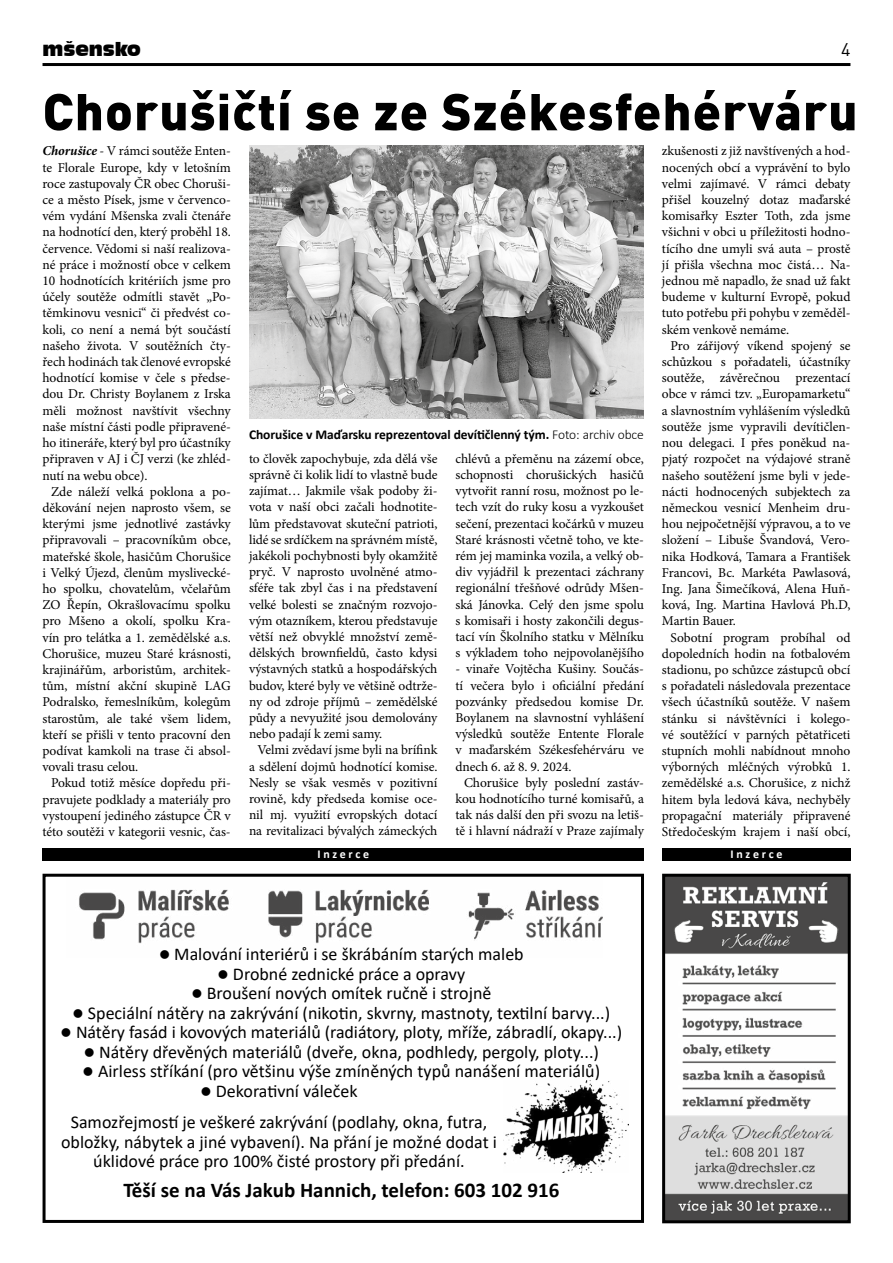
<style>
.page{position:relative;width:893px;height:1263px;background:#fff}
.page>*{position:absolute;margin:0;border:0;box-sizing:border-box;transform-origin:0 0}
.t1{font:900 51px "Unient DINCE";letter-spacing:.02em;color:#000}
.t2{font:700 21px "Calibri";color:#000}
.t3{font:18px/31.5px "Calibri";color:#000;text-align:center}
.t4{font:18px "Incised 901 BT Compact";color:#000}
.t5{font:18px "Unient DINCE";color:#000}
.t6{font:13.5px/16.2px "Minion Pro";letter-spacing:-.005em;color:#000;text-align:justify}
.t7{font:700 13.5px "Calibri";letter-spacing:-.005em;color:#000}
.t8{font:700 12px "Calibri";color:#fff}
.s1{font-weight:700;font-style:italic}
.s2{font-weight:300}
</style>
<div class="page">
<hr style="left:43px;top:63px;width:807px;height:3px;background:#000">
<div style="left:43px;top:874px;width:601px;height:349px;border:3px solid #000"></div>
<div style="left:43px;top:849px;width:601px;height:12px;background:#000"></div>
<img style="left:504px;top:1080px;width:124px;height:93px">
<img style="left:67px;top:876px;width:535px;height:68px">
<div style="left:662px;top:849px;width:189px;height:12px;background:#000"></div>
<img style="left:666px;top:878px;width:181px;height:341px">
<div style="left:662px;top:874px;width:189px;height:349px;border:3px solid #000"></div>
<img style="left:249px;top:146px;width:395px;height:273px">
<h3 class="t4" style="left:43px;top:38px;width:100px">mšensko</h3>
<h3 class="t5" style="left:841px;top:39px;width:11px">4</h3>
<h1 class="t1" style="left:43px;top:77px;width:816px">Chorušičtí se ze Székesfehérváru</h1>
<p class="t6" style="left:43px;top:143px;width:190px"><span class="s1">Chorušice</span> - V rámci soutěže Enten&shy;te Florale Europe, kdy v letošním roce zastupovaly ČR obec Choruši&shy;ce a město Písek, jsme v červenco&shy;vém vydání Mšenska zvali čtenáře na hodnotící den, který proběhl 18. července. Vědomi si naší realizova&shy;né práce i možností obce v celkem 10 hodnotících kritériích jsme pro účely soutěže odmítli stavět „Po&shy;těmkinovu vesnici“ či předvést co&shy;koli, co není a nemá být součástí našeho života. V soutěžních čty&shy;řech hodinách tak členové evropské hodnotící komise v čele s předse&shy;dou Dr. Christy Boylanem z Irska měli možnost navštívit všechny naše místní části podle připravené&shy;ho itineráře, který byl pro účastníky připraven v AJ i ČJ verzi (ke zhléd&shy;nutí na webu obce).</p>
<p class="t6" style="left:43px;top:483px;width:190px;text-indent:9px">Zde náleží velká poklona a po&shy;děkování nejen naprosto všem, se kterými jsme jednotlivé zastávky připravovali – pracovníkům obce, mateřské škole, hasičům Chorušice i Velký Újezd, členům myslivecké&shy;ho spolku, chovatelům, včelařům ZO Řepín, Okrašlovacímu spolku pro Mšeno a okolí, spolku Kra&shy;vín pro telátka a 1. zemědělské a.s.<br>Chorušice, muzeu Staré krásnosti, krajinářům, arboristům, architek&shy;tům, místní akční skupině LAG Podralsko, řemeslníkům, kolegům starostům, ale také všem lidem, kteří se přišli v tento pracovní den podívat kamkoli na trase či absol&shy;vovali trasu celou.</p>
<p class="t6" style="left:43px;top:775px;width:190px;text-indent:9px">Pokud totiž měsíce dopředu při&shy;pravujete podklady a materiály pro vystoupení jediného zástupce ČR v této soutěži v kategorii vesnic, čas-</p>
<p class="t7" style="left:249px;top:425px;width:396px">Chorušice v Maďarsku reprezentoval devítičlenný tým. <span class="s2">Foto: archiv obce</span></p>
<p class="t6" style="left:455px;top:450px;width:190px">chlévů a přeměnu na zázemí obce, schopnosti chorušických hasičů vytvořit ranní rosu, možnost po le&shy;tech vzít do ruky kosu a vyzkoušet sečení, prezentaci kočárků v muzeu Staré krásnosti včetně toho, ve kte&shy;rém jej maminka vozila, a velký ob&shy;div vyjádřil k prezentaci záchrany regionální třešňové odrůdy Mšen&shy;ská Jánovka. Celý den jsme spolu s komisaři i hosty zakončili degus&shy;tací vín Školního statku v Mělníku s výkladem toho nejpovolanějšího</p>
<p class="t6" style="left:455px;top:661px;width:190px">- vinaře Vojtěcha Kušiny. Součás&shy;tí večera bylo i oficiální předání pozvánky předsedou komise Dr.<br>Boylanem na slavnostní vyhlášení výsledků soutěže Entente Florale v maďarském Székesfehérváru ve dnech 6. až 8. 9. 2024.</p>
<p class="t6" style="left:455px;top:774px;width:190px;text-indent:9px">Chorušice byly poslední zastáv&shy;kou hodnotícího turné komisařů, a tak nás další den při svozu na letiš&shy;tě i hlavní nádraží v Praze zajímaly</p>
<p class="t6" style="left:249px;top:450px;width:190px">to člověk zapochybuje, zda dělá vše správně či kolik lidí to vlastně bude zajímat… Jakmile však podoby ži&shy;vota v naší obci začali hodnotite&shy;lům představovat skuteční patrioti, lidé se srdíčkem na správném místě, jakékoli pochybnosti byly okamžitě pryč. V naprosto uvolněné atmo&shy;sféře tak zbyl čas i na představení velké bolesti se značným rozvojo&shy;vým otazníkem, kterou představuje větší než obvyklé množství země&shy;dělských brownfieldů, často kdysi výstavných statků a hospodářských budov, které byly ve většině odtrže&shy;ny od zdroje příjmů – zemědělské půdy a nevyužité jsou demolovány nebo padají k zemi samy.</p>
<p class="t6" style="left:249px;top:742px;width:190px;text-indent:9px">Velmi zvědaví jsme byli na brífink a sdělení dojmů hodnotící komise.<br>Nesly se však vesměs v pozitivní rovině, kdy předseda komise oce&shy;nil mj. využití evropských dotací na revitalizaci bývalých zámeckých</p>
<p class="t8" style="left:317px;top:845px;width:53px">I n z e r c e</p>
<p class="t6" style="left:662px;top:143px;width:190px">zkušenosti z již navštívených a hod&shy;nocených obcí a vyprávění to bylo velmi zajímavé. V rámci debaty přišel kouzelný dotaz maďarské komisařky Eszter Toth, zda jsme všichni v obci u příležitosti hodno&shy;tícího dne umyli svá auta – prostě jí přišla všechna moc čistá… Na&shy;jednou mě napadlo, že snad už fakt budeme v kulturní Evropě, pokud tuto potřebu při pohybu v zeměděl&shy;ském venkově nemáme.</p>
<p class="t6" style="left:662px;top:337px;width:190px;text-indent:9px">Pro zářijový víkend spojený se schůzkou s pořadateli, účastníky soutěže, závěrečnou prezentací obce v rámci tzv. „Europamarketu“ a slavnostním vyhlášením výsledků soutěže jsme vypravili devítičlen&shy;nou delegaci. I přes poněkud na&shy;pjatý rozpočet na výdajové straně našeho soutěžení jsme byli v jede&shy;nácti hodnocených subjektech za německou vesnicí Menheim dru&shy;hou nejpočetnější výpravou, a to ve složení – Libuše Švandová, Vero&shy;nika Hodková, Tamara a František Francovi, Bc. Markéta Pawlasová, Ing. Jana Šimečíková, Alena Huň&shy;ková, Ing. Martina Havlová Ph.D, Martin Bauer.</p>
<p class="t6" style="left:662px;top:629px;width:190px;text-indent:9px">Sobotní program probíhal od dopoledních hodin na fotbalovém stadionu, po schůzce zástupců obcí s pořadateli následovala prezentace všech účastníků soutěže. V našem stánku si návštěvníci i kolego&shy;vé soutěžící v parných pětatřiceti stupních mohli nabídnout mnoho výborných mléčných výrobků 1. zemědělské a.s. Chorušice, z nichž hitem byla ledová káva, nechyběly propagační materiály připravené Středočeským krajem i naší obcí,</p>
<p class="t8" style="left:731px;top:845px;width:53px">I n z e r c e</p>
<h3 class="t3" style="left:159px;top:938px;width:366px">● Malování interiérů i se škrábáním starých maleb</h3>
<h3 class="t3" style="left:218px;top:957px;width:249px">● Drobné zednické práce a opravy</h3>
<h3 class="t3" style="left:191px;top:977px;width:302px">● Broušení nových omítek ručně i strojně</h3>
<h3 class="t3" style="left:73px;top:996px;width:539px">● Speciální nátěry na zakrývání (nikotin, skvrny, mastnoty, textilní barvy...)</h3>
<h3 class="t3" style="left:61px;top:1016px;width:563px">● Nátěry fasád i kovových materiálů (radiátory, ploty, mříže, zábradlí, okapy...)</h3>
<h3 class="t3" style="left:84px;top:1035px;width:517px">● Nátěry dřevěných materiálů (dveře, okna, podhledy, pergoly, ploty...)</h3>
<h3 class="t3" style="left:83px;top:1055px;width:519px">● Airless stříkání (pro většinu výše zmíněných typů nanášení materiálů)</h3>
<h3 class="t3" style="left:71px;top:1074px;width:418px">● Dekorativní váleček<br>Samozřejmostí je veškeré zakrývání (podlahy, okna, futra,</h3>
<h3 class="t3" style="left:61px;top:1131px;width:437px;line-height:19.5px">obložky, nábytek a jiné vybavení). Na přání je možné dodat i úklidové práce pro 100% čisté prostory při předání.</h3>
<h2 class="t2" style="left:123px;top:1175px;width:438px">Těší se na Vás Jakub Hannich, telefon: 603 102 916</h2>
</div>
